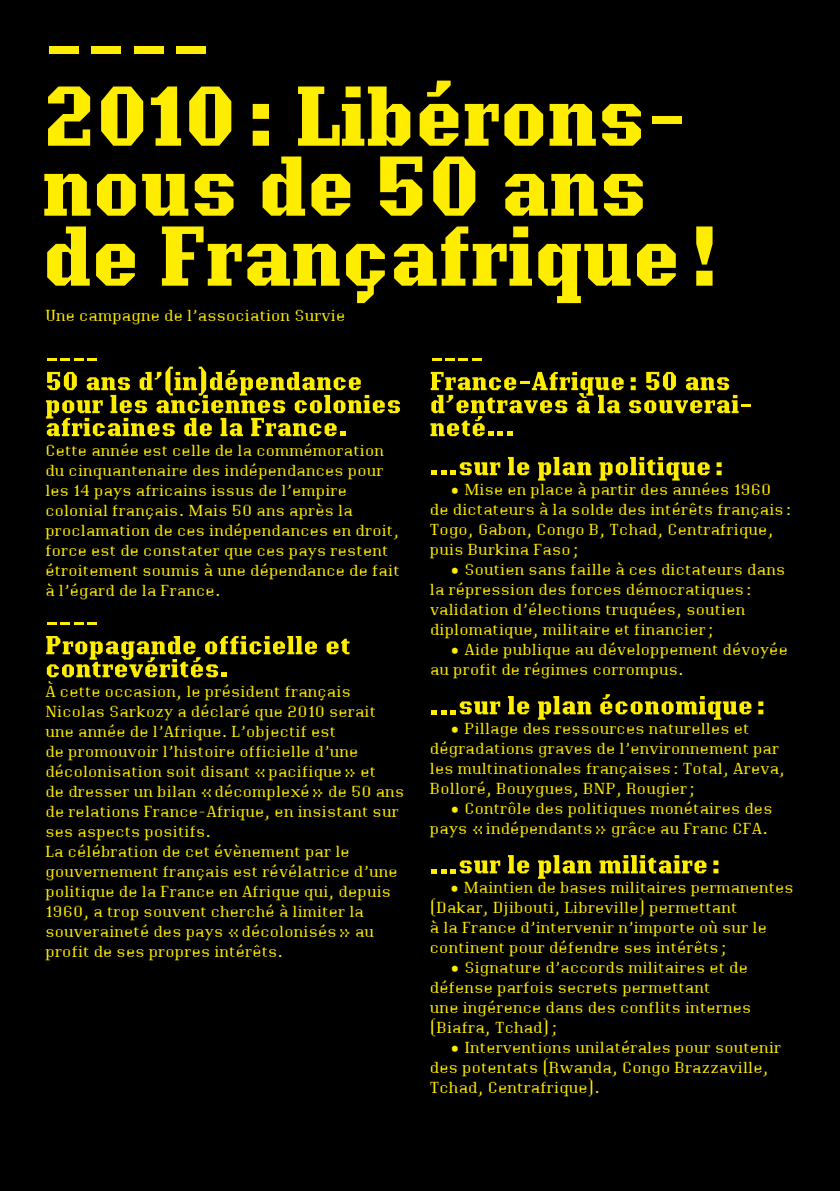
<style>
.page{position:relative;width:840px;height:1191px;background:#fff}
.page>*{position:absolute;margin:0;border:0;box-sizing:border-box;transform-origin:0 0}
.t1{font:220px "Commune 03 janv C Biz Peucon Car 34";color:#ffed00}
.t2{font:68px "Commune 03 janv C Biz Peucon Car 34";letter-spacing:.005em;color:#ffed00}
.t3{font:42px "Commune 03 janv C Biz Peucon Car 14";letter-spacing:.005em;color:#ffed00}
</style>
<div class="page">
<div style="left:0;top:0;width:839px;height:1191px;background:#000"></div>
<h1 class="t1" style="left:43px;top:-59px;width:646px">----2010: Libérons-</h1>
<h1 class="t1" style="left:43px;top:11px;width:606px">nous de 50 ans</h1>
<h1 class="t1" style="left:43px;top:81px;width:676px">de Françafrique!</h1>
<p class="t3" style="left:45px;top:282px;width:301px">Une campagne de l’association Survie</p>
<h2 class="t2" style="left:45px;top:327px;width:318px">----50 ans d’(in)dépendance</h2>
<h2 class="t2" style="left:45px;top:350px;width:708px">pour les anciennes colonies d’entraves à la souverai-</h2>
<h2 class="t2" style="left:45px;top:373px;width:303px">africaines de la France.</h2>
<p class="t3" style="left:45px;top:417px;width:340px">Cette année est celle de la commémoration</p>
<p class="t3" style="left:45px;top:437px;width:339px">du cinquantenaire des indépendances pour</p>
<p class="t3" style="left:45px;top:457px;width:303px">les 14 pays africains issus de l’empire</p>
<p class="t3" style="left:45px;top:477px;width:308px">colonial français. Mais 50 ans après la</p>
<p class="t3" style="left:45px;top:497px;width:355px">proclamation de ces indépendances en droit,</p>
<p class="t3" style="left:45px;top:517px;width:344px">force est de constater que ces pays restent</p>
<p class="t3" style="left:45px;top:537px;width:355px">étroitement soumis à une dépendance de fait</p>
<p class="t3" style="left:45px;top:557px;width:177px">à l’égard de la France.</p>
<h2 class="t2" style="left:45px;top:591px;width:306px">----Propagande officielle et</h2>
<h2 class="t2" style="left:45px;top:614px;width:185px">contrevérités.</h2>
<p class="t3" style="left:45px;top:658px;width:307px">À cette occasion, le président français</p>
<p class="t3" style="left:45px;top:678px;width:332px">Nicolas Sarkozy a déclaré que 2010 serait</p>
<p class="t3" style="left:45px;top:698px;width:292px">une année de l’Afrique. L’objectif est</p>
<p class="t3" style="left:45px;top:718px;width:314px">de promouvoir l’histoire officielle d’une</p>
<p class="t3" style="left:45px;top:738px;width:332px">décolonisation soit disant «pacifique» et</p>
<p class="t3" style="left:45px;top:758px;width:360px">de dresser un bilan «décomplexé» de 50 ans</p>
<p class="t3" style="left:45px;top:778px;width:354px">de relations France-Afrique, en insistant sur</p>
<p class="t3" style="left:45px;top:798px;width:167px">ses aspects positifs.</p>
<p class="t3" style="left:45px;top:818px;width:305px">La célébration de cet évènement par le</p>
<p class="t3" style="left:45px;top:838px;width:353px">gouvernement français est révélatrice d’une</p>
<p class="t3" style="left:45px;top:858px;width:347px">politique de la France en Afrique qui, depuis</p>
<p class="t3" style="left:45px;top:878px;width:320px">1960, a trop souvent cherché à limiter la</p>
<p class="t3" style="left:45px;top:898px;width:330px">souveraineté des pays «décolonisés» au</p>
<p class="t3" style="left:45px;top:918px;width:239px">profit de ses propres intérêts.</p>
<h2 class="t2" style="left:429px;top:327px;width:302px">----France-Afrique: 50 ans</h2>
<h2 class="t2" style="left:429px;top:373px;width:86px">neté...</h2>
<h2 class="t2" style="left:429px;top:412px;width:295px">...sur le plan politique:</h2>
<p class="t3" style="left:449px;top:456px;width:323px">• Mise en place à partir des années 1960</p>
<p class="t3" style="left:429px;top:476px;width:363px">de dictateurs à la solde des intérêts français:</p>
<p class="t3" style="left:429px;top:496px;width:345px">Togo, Gabon, Congo B, Tchad, Centrafrique,</p>
<p class="t3" style="left:429px;top:516px;width:150px">puis Burkina Faso;</p>
<p class="t3" style="left:449px;top:536px;width:336px">• Soutien sans faille à ces dictateurs dans</p>
<p class="t3" style="left:429px;top:556px;width:323px">la répression des forces démocratiques:</p>
<p class="t3" style="left:430px;top:576px;width:316px">validation d’élections truquées, soutien</p>
<p class="t3" style="left:430px;top:596px;width:285px">diplomatique, militaire et financier;</p>
<p class="t3" style="left:449px;top:616px;width:339px">• Aide publique au développement dévoyée</p>
<p class="t3" style="left:430px;top:636px;width:255px">au profit de régimes corrompus.</p>
<h2 class="t2" style="left:429px;top:651px;width:337px">...sur le plan économique:</h2>
<p class="t3" style="left:449px;top:695px;width:301px">• Pillage des ressources naturelles et</p>
<p class="t3" style="left:429px;top:715px;width:350px">dégradations graves de l’environnement par</p>
<p class="t3" style="left:429px;top:735px;width:356px">les multinationales françaises: Total, Areva,</p>
<p class="t3" style="left:429px;top:755px;width:267px">Bolloré, Bouygues, BNP, Rougier;</p>
<p class="t3" style="left:449px;top:775px;width:324px">• Contrôle des politiques monétaires des</p>
<p class="t3" style="left:429px;top:795px;width:339px">pays «indépendants» grâce au Franc CFA.</p>
<h2 class="t2" style="left:429px;top:810px;width:292px">...sur le plan militaire:</h2>
<p class="t3" style="left:449px;top:854px;width:345px">• Maintien de bases militaires permanentes</p>
<p class="t3" style="left:429px;top:874px;width:309px">(Dakar, Djibouti, Libreville) permettant</p>
<p class="t3" style="left:429px;top:894px;width:338px">à la France d’intervenir n’importe où sur le</p>
<p class="t3" style="left:429px;top:914px;width:298px">continent pour défendre ses intérêts;</p>
<p class="t3" style="left:449px;top:934px;width:299px">• Signature d’accords militaires et de</p>
<p class="t3" style="left:429px;top:954px;width:282px">défense parfois secrets permettant</p>
<p class="t3" style="left:429px;top:974px;width:323px">une ingérence dans des conflits internes</p>
<p class="t3" style="left:429px;top:994px;width:129px">(Biafra, Tchad);</p>
<p class="t3" style="left:449px;top:1014px;width:332px">• Interventions unilatérales pour soutenir</p>
<p class="t3" style="left:429px;top:1034px;width:340px">des potentats (Rwanda, Congo Brazzaville,</p>
<p class="t3" style="left:429px;top:1054px;width:172px">Tchad, Centrafrique).</p>
</div>
